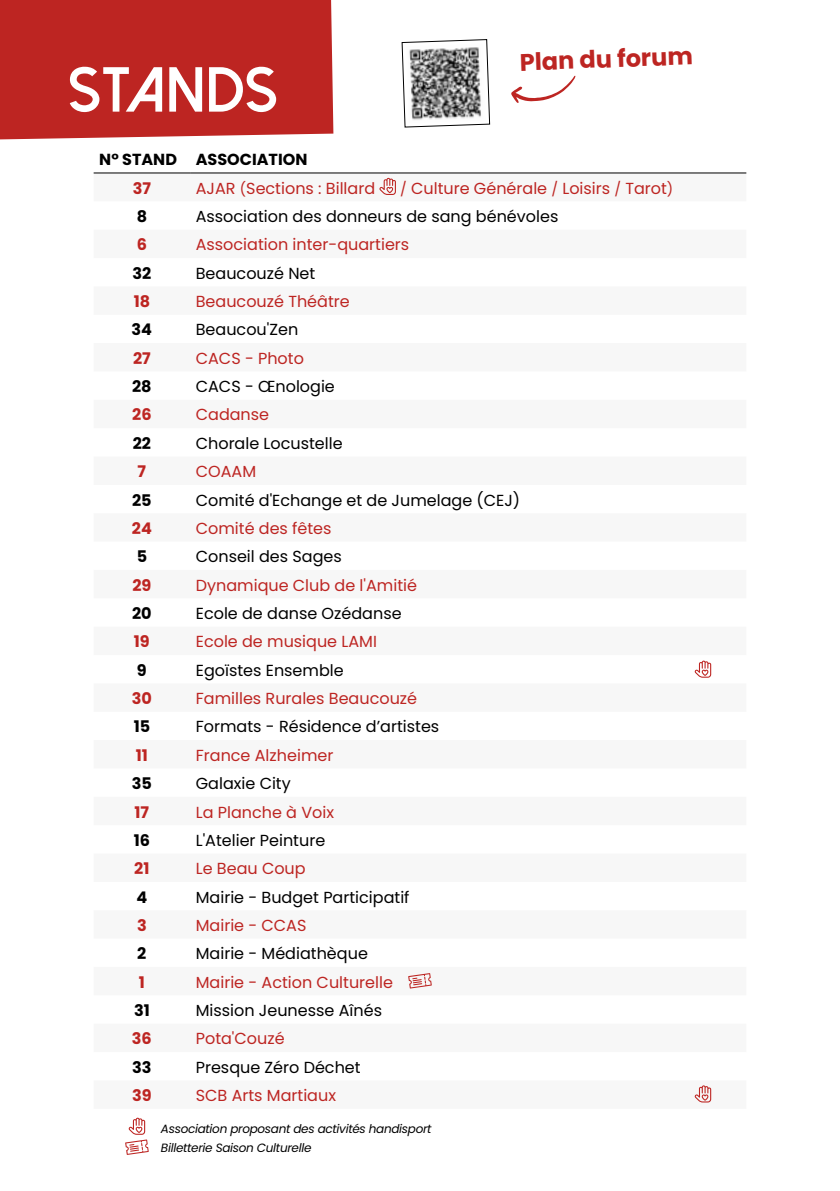
<style>
.page{position:relative;width:840px;height:1191px;background:#fff}
.page>*{position:absolute;margin:0;border:0;box-sizing:border-box;transform-origin:0 0}
.t1{font:800 63.6px "Dolce Vita";color:#fff}
.t2{font:700 24px "Poppins";color:#bd2522}
.t3{font:16px "Poppins";color:#000}
.t4{font:16px "Poppins";color:#bd2522}
.t5{font:700 16px "Poppins";color:#000}
.t6{font:700 16px "Poppins";color:#bd2522}
.t7{font:italic 12px "Poppins";letter-spacing:-.025em;color:#000}
.s1{font-size:14px}
</style>
<div class="page">
<div style="left:0;top:0;width:333px;height:139px;background:#bd2522"></div>
<svg style="left:401px;top:39px;width:89px;height:89px"></svg>
<img style="left:406px;top:44px;width:79px;height:79px">
<svg style="left:511px;top:76px;width:65px;height:27px"></svg>
<hr style="left:94px;top:173px;width:96px;height:1px;background:#000">
<hr style="left:190px;top:173px;width:556px;height:1px;background:#000">
<svg style="left:379px;top:178px;width:17px;height:17px"></svg>
<svg style="left:694px;top:1085px;width:16px;height:17px"></svg>
<svg style="left:694px;top:660px;width:16px;height:17px"></svg>
<svg style="left:408px;top:973px;width:23px;height:15px"></svg>
<svg style="left:125px;top:1117px;width:24px;height:37px"></svg>
<h1 class="t1" style="left:68px;top:57px;width:211px">STANDS</h1>
<h2 class="t2" style="left:519px;top:48px;width:174px;rotate:-2deg">Plan du forum</h2>
<p class="t5" style="left:99px;top:150px;width:209px">N° STAND ASSOCIATION</p>
<p class="t6" style="left:133px;top:179px;width:20px">37</p>
<p class="t4" style="left:196px;top:179px;width:181px">AJAR <span class="s1">(</span>Sections : Billard</p>
<p class="t4" style="left:400px;top:179px;width:274px"><span class="s1">/</span> Culture Générale <span class="s1">/</span> Loisirs <span class="s1">/</span> Tarot<span class="s1">)</span></p>
<p class="t5" style="left:137px;top:207px;width:12px">8</p>
<p class="t3" style="left:196px;top:207px;width:364px">Association des donneurs de sang bénévoles</p>
<p class="t6" style="left:137px;top:235px;width:12px">6</p>
<p class="t4" style="left:196px;top:235px;width:215px">Association inter-quartiers</p>
<p class="t5" style="left:132px;top:264px;width:20px">32</p>
<p class="t3" style="left:196px;top:264px;width:121px">Beaucouzé Net</p>
<p class="t6" style="left:134px;top:292px;width:18px">18</p>
<p class="t4" style="left:196px;top:292px;width:155px">Beaucouzé Théâtre</p>
<p class="t5" style="left:131px;top:320px;width:22px">34</p>
<p class="t3" style="left:196px;top:320px;width:104px">Beaucou'Zen</p>
<p class="t6" style="left:133px;top:349px;width:19px">27</p>
<p class="t4" style="left:196px;top:349px;width:110px">CACS - Photo</p>
<p class="t5" style="left:132px;top:377px;width:21px">28</p>
<p class="t3" style="left:196px;top:377px;width:140px">CACS - Œnologie</p>
<p class="t6" style="left:132px;top:405px;width:21px">26</p>
<p class="t4" style="left:196px;top:405px;width:75px">Cadanse</p>
<p class="t5" style="left:133px;top:434px;width:20px">22</p>
<p class="t3" style="left:196px;top:434px;width:148px">Chorale Locustelle</p>
<p class="t6" style="left:137px;top:462px;width:10px">7</p>
<p class="t4" style="left:196px;top:462px;width:62px">COAAM</p>
<p class="t5" style="left:132px;top:490px;width:21px">25</p>
<p class="t3" style="left:196px;top:490px;width:326px">Comité d'Echange et de Jumelage (CEJ)</p>
<p class="t6" style="left:132px;top:519px;width:21px">24</p>
<p class="t4" style="left:196px;top:519px;width:137px">Comité des fêtes</p>
<p class="t5" style="left:137px;top:547px;width:12px">5</p>
<p class="t3" style="left:196px;top:547px;width:147px">Conseil des Sages</p>
<p class="t6" style="left:132px;top:576px;width:20px">29</p>
<p class="t4" style="left:196px;top:576px;width:223px">Dynamique Club de l'Amitié</p>
<p class="t5" style="left:132px;top:604px;width:21px">20</p>
<p class="t3" style="left:196px;top:604px;width:207px">Ecole de danse Ozédanse</p>
<p class="t6" style="left:134px;top:632px;width:17px">19</p>
<p class="t4" style="left:196px;top:632px;width:182px">Ecole de musique LAMI</p>
<p class="t5" style="left:137px;top:661px;width:11px">9</p>
<p class="t3" style="left:196px;top:661px;width:149px">Egoïstes Ensemble</p>
<p class="t6" style="left:132px;top:689px;width:22px">30</p>
<p class="t4" style="left:196px;top:689px;width:223px">Familles Rurales Beaucouzé</p>
<p class="t5" style="left:134px;top:717px;width:18px">15</p>
<p class="t3" style="left:196px;top:717px;width:245px">Formats - Résidence d’artistes</p>
<p class="t6" style="left:136px;top:746px;width:14px">11</p>
<p class="t4" style="left:196px;top:746px;width:139px">France Alzheimer</p>
<p class="t5" style="left:132px;top:774px;width:22px">35</p>
<p class="t3" style="left:196px;top:774px;width:96px">Galaxie City</p>
<p class="t6" style="left:134px;top:802px;width:16px">17</p>
<p class="t4" style="left:196px;top:802px;width:140px">La Planche à Voix</p>
<p class="t5" style="left:134px;top:831px;width:18px">16</p>
<p class="t3" style="left:196px;top:831px;width:131px">L'Atelier Peinture</p>
<p class="t6" style="left:134px;top:859px;width:17px">21</p>
<p class="t4" style="left:196px;top:859px;width:111px">Le Beau Coup</p>
<p class="t5" style="left:136px;top:887px;width:12px">4</p>
<p class="t3" style="left:196px;top:887px;width:215px">Mairie - Budget Participatif</p>
<p class="t6" style="left:137px;top:916px;width:11px">3</p>
<p class="t4" style="left:196px;top:916px;width:112px">Mairie - CCAS</p>
<p class="t5" style="left:137px;top:944px;width:11px">2</p>
<p class="t3" style="left:196px;top:944px;width:173px">Mairie - Médiathèque</p>
<p class="t6" style="left:139px;top:972px;width:8px">1</p>
<p class="t4" style="left:196px;top:972px;width:198px">Mairie - Action Culturelle</p>
<p class="t5" style="left:134px;top:1001px;width:17px">31</p>
<p class="t3" style="left:196px;top:1001px;width:188px">Mission Jeunesse Aînés</p>
<p class="t6" style="left:132px;top:1029px;width:21px">36</p>
<p class="t4" style="left:196px;top:1029px;width:90px">Pota'Couzé</p>
<p class="t5" style="left:132px;top:1058px;width:21px">33</p>
<p class="t3" style="left:196px;top:1058px;width:166px">Presque Zéro Déchet</p>
<p class="t6" style="left:132px;top:1086px;width:21px">39</p>
<p class="t4" style="left:196px;top:1086px;width:142px">SCB Arts Martiaux</p>
<p class="t7" style="left:161px;top:1121px;width:272px">Association proposant des activités handisport</p>
<p class="t7" style="left:161px;top:1141px;width:152px">Billetterie Saison Culturelle</p>
</div>
